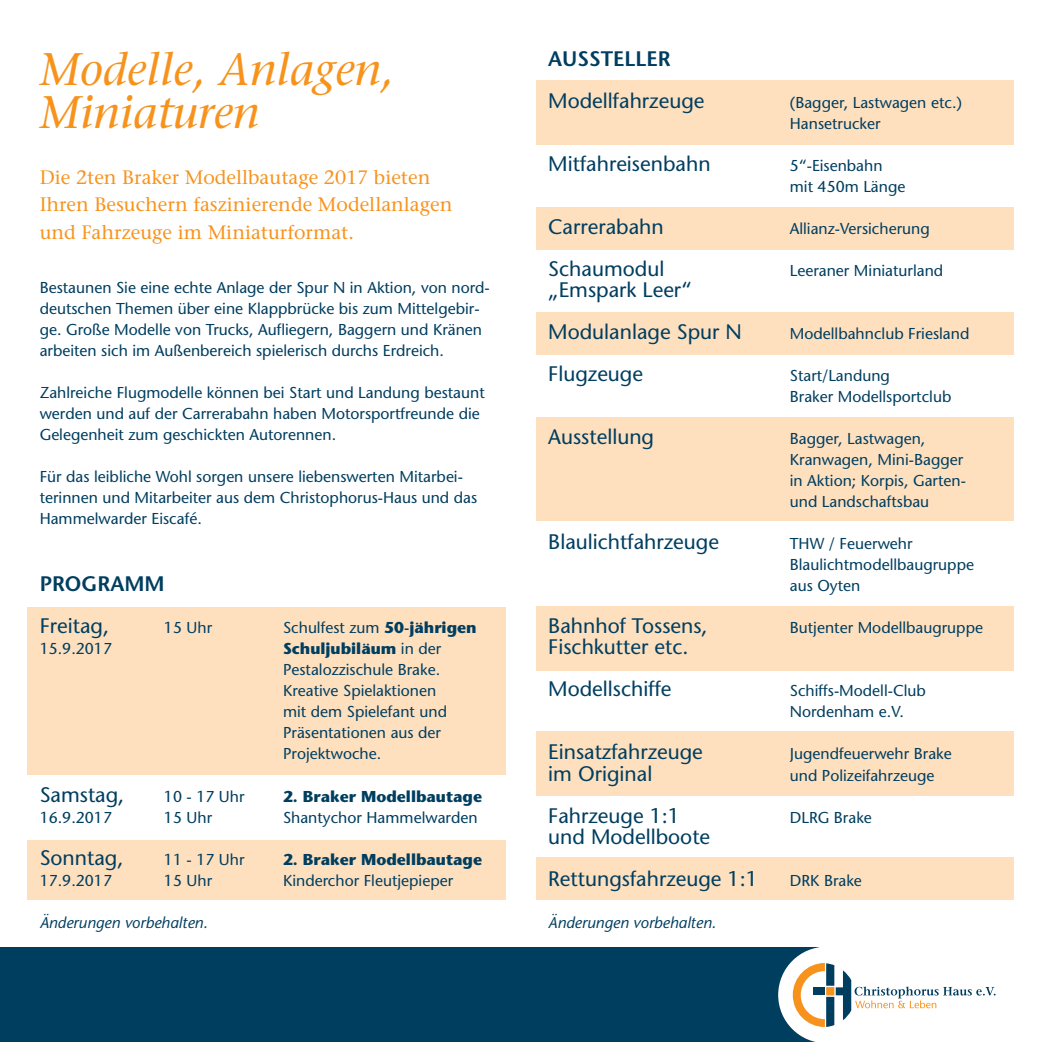
<style>
.page{position:relative;width:1042px;height:1042px;background:#fff}
.page>*{position:absolute;margin:0;border:0;box-sizing:border-box;transform-origin:0 0}
.t1{font:italic 45.5px/42.9px "Stone Serif";color:#f7931d}
.t2{font:21px/42px "Stone Sans";color:#003e60}
.t3{font:600 21px "Stone Sans";color:#003e60}
.t4{font:19.43px/27.7px "Stone Serif";color:#f7931d}
.t5{font:15.75px/21px "Stone Sans";color:#003e60}
.t6{font:italic 15.75px "Stone Sans";color:#003e60}
.t7{font:700 15.75px "Stone Sans";color:#003e60}
.s1{font-weight:700}
</style>
<div class="page">
<div style="left:536px;top:80px;width:477px;height:64px;background:#fee0bf"></div>
<div style="left:536px;top:606px;width:477px;height:64px;background:#fee0bf"></div>
<div style="left:536px;top:732px;width:477px;height:64px;background:#fee0bf"></div>
<div style="left:536px;top:857px;width:477px;height:42px;background:#fee0bf"></div>
<div style="left:536px;top:417px;width:477px;height:104px;background:#fee0bf"></div>
<div style="left:536px;top:207px;width:477px;height:42px;background:#fee0bf"></div>
<div style="left:536px;top:312px;width:477px;height:42px;background:#fee0bf"></div>
<div style="left:27px;top:607px;width:479px;height:167px;background:#fee0bf"></div>
<div style="left:27px;top:840px;width:479px;height:59px;background:#fee0bf"></div>
<div style="left:0;top:948px;width:837px;height:94px;background:#003e60"></div>
<svg style="left:778px;top:947px;width:217px;height:95px"></svg>
<h1 class="t1" style="left:40px;top:48px;width:356px">Modelle, Anlagen,<br>Miniaturen</h1>
<p class="t4" style="left:40px;top:163px;width:414px">Die 2ten Braker Modellbautage 2017 bieten<br>Ihren Besuchern faszinierende Modellanlagen und Fahrzeuge im Miniaturformat.</p>
<p class="t5" style="left:40px;top:277px;width:452px">Bestaunen Sie eine echte Anlage der Spur N in Aktion, von nord&shy;deutschen Themen über eine Klappbrücke bis zum Mittelgebir&shy;ge. Große Modelle von Trucks, Aufliegern, Baggern und Kränen arbeiten sich im Außenbereich spielerisch durchs Erdreich.</p>
<p class="t5" style="left:40px;top:382px;width:447px">Zahlreiche Flugmodelle können bei Start und Landung bestaunt werden und auf der Carrerabahn haben Motorsportfreunde die<br>Gelegenheit zum geschickten Autorennen.</p>
<p class="t5" style="left:40px;top:466px;width:439px">Für das leibliche Wohl sorgen unsere liebenswerten Mitarbei&shy;terinnen und Mitarbeiter aus dem Christophorus-Haus und das<br>Hammelwarder Eiscafé.</p>
<h2 class="t3" style="left:40px;top:571px;width:127px">PROGRAMM</h2>
<h2 class="t2" style="left:40px;top:605px;width:71px">Freitag,</h2>
<p class="t5" style="left:164px;top:617px;width:50px">15 Uhr</p>
<p class="t5" style="left:283px;top:617px;width:195px">Schulfest zum <span class="s1">50-jährigen</span></p>
<p class="t5" style="left:40px;top:638px;width:74px">15.9.2017</p>
<p class="t5" style="left:283px;top:638px;width:166px"><span class="s1">Schuljubiläum</span> in der<br>Pestalozzischule Brake.<br>Kreative Spielaktionen mit dem Spielefant und<br>Präsentationen aus der<br>Projektwoche.</p>
<h2 class="t2" style="left:40px;top:773px;width:86px">Samstag,</h2>
<p class="t5" style="left:164px;top:785px;width:82px">10 - 17 Uhr</p>
<p class="t7" style="left:283px;top:786px;width:201px">2. Braker Modellbautage</p>
<p class="t5" style="left:40px;top:806px;width:74px">16.9.2017</p>
<p class="t5" style="left:164px;top:806px;width:50px">15 Uhr</p>
<p class="t5" style="left:283px;top:806px;width:196px">Shantychor Hammelwarden</p>
<h2 class="t2" style="left:40px;top:836px;width:85px">Sonntag,</h2>
<p class="t5" style="left:164px;top:848px;width:82px">11 - 17 Uhr</p>
<p class="t7" style="left:283px;top:849px;width:201px">2. Braker Modellbautage</p>
<p class="t5" style="left:40px;top:869px;width:74px">17.9.2017</p>
<p class="t5" style="left:164px;top:869px;width:50px">15 Uhr</p>
<p class="t5" style="left:283px;top:869px;width:172px">Kinderchor Fleutjepieper</p>
<p class="t6" style="left:40px;top:912px;width:170px">Änderungen vorbehalten.</p>
<h2 class="t3" style="left:548px;top:46px;width:124px">AUSSTELLER</h2>
<h2 class="t2" style="left:548px;top:80px;width:158px">Modellfahrzeuge</h2>
<p class="t5" style="left:790px;top:92px;width:174px">(Bagger, Lastwagen etc.)<br>Hansetrucker</p>
<h2 class="t2" style="left:548px;top:143px;width:164px">Mitfahreisenbahn</h2>
<p class="t5" style="left:790px;top:155px;width:117px">5“-Eisenbahn mit 450m Länge</p>
<h2 class="t2" style="left:548px;top:206px;width:117px">Carrerabahn</h2>
<p class="t5" style="left:790px;top:218px;width:141px">Allianz-Versicherung</p>
<h2 class="t2" style="left:548px;top:248px;width:118px">Schaumodul</h2>
<p class="t5" style="left:790px;top:260px;width:155px">Leeraner Miniaturland</p>
<h2 class="t2" style="left:548px;top:269px;width:195px">„Emspark Leer“<br>Modulanlage Spur N</h2>
<p class="t5" style="left:790px;top:323px;width:181px">Modellbahnclub Friesland</p>
<h2 class="t2" style="left:548px;top:353px;width:96px">Flugzeuge</h2>
<p class="t5" style="left:790px;top:365px;width:163px">Start/Landung<br>Braker Modellsportclub</p>
<h2 class="t2" style="left:548px;top:416px;width:107px">Ausstellung</h2>
<p class="t5" style="left:790px;top:428px;width:178px">Bagger, Lastwagen,<br>Kranwagen, Mini-Bagger in Aktion; Korpis, Garten&shy;und Landschaftsbau</p>
<h2 class="t2" style="left:548px;top:521px;width:172px">Blaulichtfahrzeuge</h2>
<p class="t5" style="left:790px;top:533px;width:186px">THW / Feuerwehr<br>Blaulichtmodellbaugruppe aus Oyten</p>
<h2 class="t2" style="left:548px;top:605px;width:161px">Bahnhof Tossens,</h2>
<p class="t5" style="left:790px;top:617px;width:195px">Butjenter Modellbaugruppe</p>
<h2 class="t2" style="left:548px;top:626px;width:142px">Fischkutter etc.<br>Modellschiffe</h2>
<p class="t5" style="left:790px;top:680px;width:138px">Schiffs-Modell-Club<br>Nordenham e.V.</p>
<h2 class="t2" style="left:548px;top:731px;width:156px">Einsatzfahrzeuge</h2>
<p class="t5" style="left:790px;top:743px;width:163px">Jugendfeuerwehr Brake</p>
<h2 class="t2" style="left:548px;top:752px;width:106px">im Original</h2>
<p class="t5" style="left:790px;top:764px;width:146px">und Polizeifahrzeuge</p>
<h2 class="t2" style="left:548px;top:794px;width:133px">Fahrzeuge 1:1</h2>
<p class="t5" style="left:790px;top:806px;width:83px">DLRG Brake</p>
<h2 class="t2" style="left:548px;top:815px;width:211px">und Modellboote<br>Rettungsfahrzeuge 1:1</h2>
<p class="t5" style="left:790px;top:869px;width:74px">DRK Brake</p>
<p class="t6" style="left:548px;top:912px;width:170px">Änderungen vorbehalten.</p>
</div>
